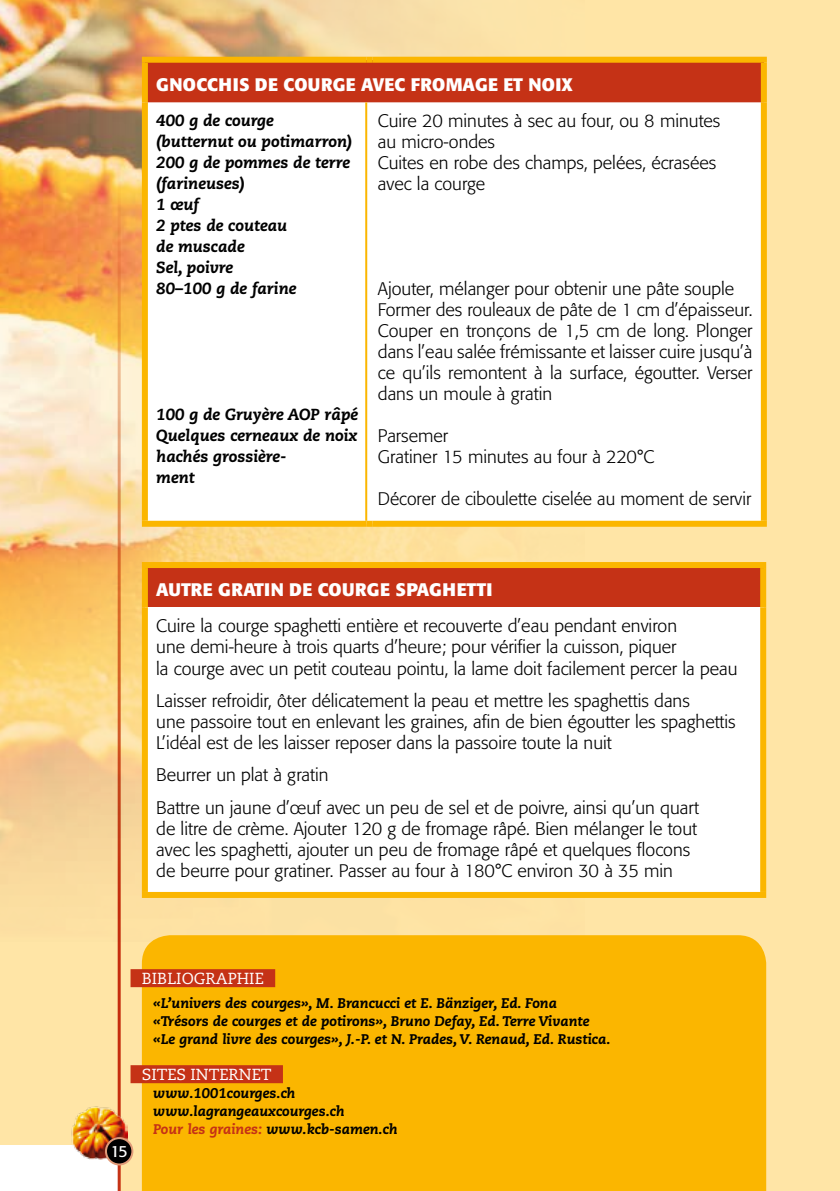
<style>
.page{position:relative;width:840px;height:1191px;background:#fff}
.page>*{position:absolute;margin:0;border:0;box-sizing:border-box;transform-origin:0 0}
.t1{font:300 18px/21px "Formata";color:#000}
.t2{font:700 18px "Formata";letter-spacing:.02em;color:#fff}
.t3{font:italic 800 16px/21px "Caecilia";color:#000}
.t4{font:16px "Caecilia";color:#fff}
.t5{font:16px "Formata";color:#fff}
.t6{font:italic 800 14px/18px "Caecilia";color:#000}
.s1{color:#c53216}
</style>
<div class="page">
<div style="left:0;top:0;width:839px;height:1191px;background:#ffe5a6"></div>
<img style="left:0;top:0;width:584px;height:941px">
<div style="left:0;top:1145px;width:119px;height:46px;background:#fff"></div>
<div style="left:142px;top:935px;width:623px;height:256px;background:#fbb600"></div>
<div style="left:130px;top:969px;width:145px;height:18px;background:#c53216"></div>
<div style="left:130px;top:1065px;width:153px;height:18px;background:#c53216"></div>
<div style="left:145px;top:565px;width:617px;height:42px;background:#c53216"></div>
<div style="left:145px;top:607px;width:617px;height:288px;background:#fff"></div>
<div style="left:142px;top:562px;width:623px;height:6px;background:#fbb600"></div>
<div style="left:142px;top:568px;width:6px;height:39px;background:#fbb600"></div>
<div style="left:142px;top:607px;width:6px;height:285px;background:#fbb600"></div>
<div style="left:142px;top:892px;width:623px;height:6px;background:#fbb600"></div>
<svg style="left:760px;top:568px;width:5px;height:39px"></svg>
<svg style="left:759px;top:607px;width:6px;height:285px;fill:#fbb600"></svg>
<div style="left:145px;top:60px;width:618px;height:42px;background:#c53216"></div>
<div style="left:148px;top:102px;width:612px;height:419px;background:#fff"></div>
<div style="left:142px;top:57px;width:224px;height:6px;background:#fbb600"></div>
<div style="left:142px;top:63px;width:6px;height:39px;background:#fbb600"></div>
<svg style="left:366px;top:57px;width:6px;height:6px"></svg>
<div style="left:372px;top:57px;width:394px;height:6px;background:#fbb600"></div>
<div style="left:760px;top:63px;width:6px;height:39px;background:#fbb600"></div>
<div style="left:142px;top:102px;width:6px;height:419px;background:#fbb600"></div>
<div style="left:760px;top:102px;width:6px;height:419px;background:#fbb600"></div>
<div style="left:142px;top:521px;width:224px;height:6px;background:#fbb600"></div>
<svg style="left:366px;top:521px;width:6px;height:6px"></svg>
<div style="left:372px;top:521px;width:394px;height:6px;background:#fbb600"></div>
<hr style="left:365px;top:102px;width:2px;height:419px;background:#fbb600">
<hr style="left:118px;top:152px;width:3px;height:1039px;background:#fff">
<img style="left:71px;top:1106px;width:56px;height:53px">
<div style="left:106px;top:1138px;width:26px;height:26px;background:#000;border-radius:50%"></div>
<div style="left:105px;top:1137px;width:28px;height:28px;border:2px solid #e19b79;border-radius:50%"></div>
<p class="t2" style="left:156px;top:73px;width:417px">GNOCCHIS DE COURGE AVEC FROMAGE ET NOIX</p>
<p class="t3" style="left:156px;top:110px;width:198px">400 g de courge (butternut ou potimarron)<br>200 g de pommes de terre (farineuses)<br>1 œuf<br>2 ptes de couteau<br>de muscade<br>Sel, poivre<br>80–100 g de farine</p>
<p class="t1" style="left:378px;top:110px;width:344px">Cuire 20 minutes à sec au four, ou 8 minutes au micro-ondes<br>Cuites en robe des champs, pelées, écrasées avec la courge</p>
<p class="t1" style="left:378px;top:278px;width:376px">Ajouter, mélanger pour obtenir une pâte souple Former des rouleaux de pâte de 1 cm d’épaisseur.<br>Couper en tronçons de 1,5 cm de long. Plonger dans l’eau salée frémissante et laisser cuire jusqu’à ce qu’ils remontent à la surface, égoutter. Verser dans un moule à gratin</p>
<p class="t1" style="left:378px;top:425px;width:278px">Parsemer<br>Gratiner 15 minutes au four à 220°C</p>
<p class="t1" style="left:378px;top:488px;width:374px">Décorer de ciboulette ciselée au moment de servir</p>
<p class="t3" style="left:156px;top:404px;width:203px">100 g de Gruyère AOP râpé<br>Quelques cerneaux de noix hachés grossière-<br>ment</p>
<p class="t2" style="left:156px;top:578px;width:337px">AUTRE GRATIN DE COURGE SPAGHETTI</p>
<p class="t1" style="left:156px;top:616px;width:582px">Cuire la courge spaghetti entière et recouverte d’eau pendant environ<br>une demi-heure à trois quarts d’heure; pour vérifier la cuisson, piquer<br>la courge avec un petit couteau pointu, la lame doit facilement percer la peau</p>
<p class="t1" style="left:156px;top:690px;width:580px">Laisser refroidir, ôter délicatement la peau et mettre les spaghettis dans<br>une passoire tout en enlevant les graines, afin de bien égoutter les spaghettis<br>L’idéal est de les laisser reposer dans la passoire toute la nuit</p>
<p class="t1" style="left:156px;top:759px;width:544px;line-height:32.4px">Beurrer un plat à gratin<br>Battre un jaune d’œuf avec un peu de sel et de poivre, ainsi qu’un quart</p>
<p class="t1" style="left:156px;top:818px;width:542px">de litre de crème. Ajouter 120 g de fromage râpé. Bien mélanger le tout avec les spaghetti, ajouter un peu de fromage râpé et quelques flocons de beurre pour gratiner. Passer au four à 180°C environ 30 à 35 min</p>
<p class="t5" style="left:110px;top:1141px;width:19px">15</p>
<p class="t4" style="left:142px;top:969px;width:123px">BIBLIOGRAPHIE</p>
<p class="t6" style="left:153px;top:994px;width:458px">«L’univers des courges», M. Brancucci et E. Bänziger, Ed. Fona «Trésors de courges et de potirons», Bruno Defay, Ed. Terre Vivante «Le grand livre des courges», J.-P. et N. Prades, V. Renaud, Ed. Rustica.</p>
<p class="t4" style="left:142px;top:1065px;width:131px">SITES INTERNET</p>
<p class="t6" style="left:153px;top:1084px;width:246px">www.1001courges.ch www.lagrangeauxcourges.ch<br><span class="s1">Pour les graines:</span> www.kcb-samen.ch</p>
</div>
